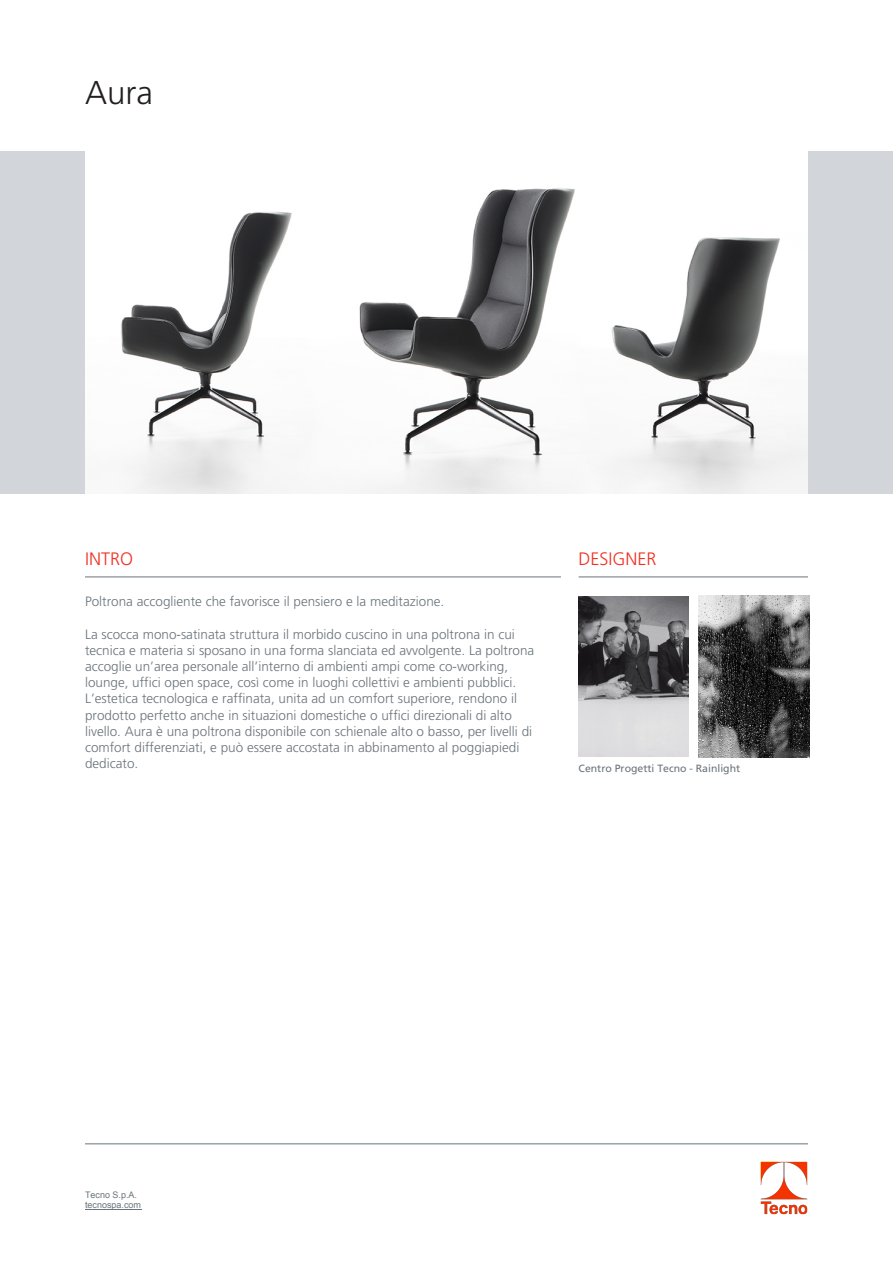
<style>
.page{position:relative;width:893px;height:1263px;background:#fff}
.page>*{position:absolute;margin:0;border:0;box-sizing:border-box;transform-origin:0 0}
.t1{font:300 33px "Frutiger LT";color:#231f20}
.t2{font:300 18px "Frutiger LT";color:#ef3122}
.t3{font:300 13.5px/16.2px "Frutiger LT";color:#6a747b}
.t4{font:10.5px "Frutiger LT";color:#6a747b}
.t5{font:9px/10.8px "Arial";color:#6a747b}
</style>
<div class="page">
<div style="left:0;top:151px;width:893px;height:343px;background:#d2d6da"></div>
<hr style="left:579px;top:577px;width:229px;height:1px;background:#6a747b">
<hr style="left:85px;top:577px;width:476px;height:1px;background:#6a747b">
<hr style="left:85px;top:1143px;width:723px;height:1px;background:#6a747b">
<hr style="left:85px;top:1209px;width:56px;height:1px;background:#6a747b">
<img style="left:760px;top:1161px;width:48px;height:54px">
<img style="left:579px;top:596px;width:110px;height:161px">
<img style="left:698px;top:595px;width:111px;height:163px">
<img style="left:85px;top:151px;width:723px;height:342px">
<h1 class="t1" style="left:85px;top:74px;width:69px">Aura</h1>
<h2 class="t2" style="left:85px;top:549px;width:50px">INTRO</h2>
<h2 class="t2" style="left:579px;top:549px;width:80px">DESIGNER</h2>
<p class="t3" style="left:85px;top:594px;width:361px">Poltrona accogliente che favorisce il pensiero e la meditazione.</p>
<p class="t3" style="left:85px;top:626px;width:451px">La scocca mono-satinata struttura il morbido cuscino in una poltrona in cui tecnica e materia si sposano in una forma slanciata ed avvolgente. La poltrona accoglie un’area personale all’interno di ambienti ampi come co-working, lounge, uffici open space, così come in luoghi collettivi e ambienti pubblici.<br>L’estetica tecnologica e raffinata, unita ad un comfort superiore, rendono il prodotto perfetto anche in situazioni domestiche o uffici direzionali di alto livello. Aura è una poltrona disponibile con schienale alto o basso, per livelli di comfort differenziati, e può essere accostata in abbinamento al poggiapiedi dedicato.</p>
<p class="t4" style="left:579px;top:762px;width:163px">Centro Progetti Tecno - Rainlight</p>
<p class="t5" style="left:85px;top:1189px;width:58px">Tecno S.p.A. tecnospa.com</p>
</div>
